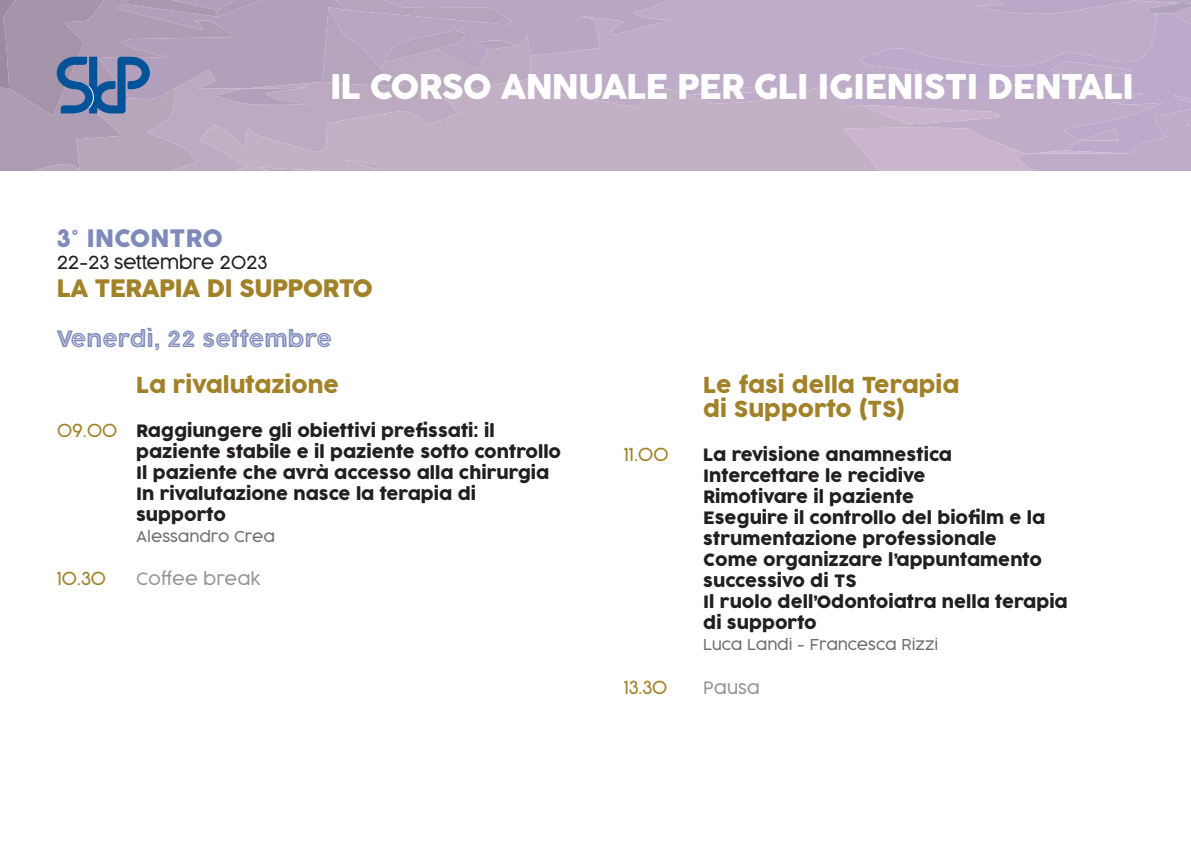
<style>
.page{position:relative;width:1191px;height:851px;background:#fff}
.page>*{position:absolute;margin:0;border:0;box-sizing:border-box;transform-origin:0 0}
.t1{font:34px "Cocogoose Pro";letter-spacing:-.03em;color:#fff}
.t2{font:24px "Cocogoose Pro";letter-spacing:-.03em;color:#a28229}
.t3{font:24px "Cocogoose Pro";color:#7f8abb}
.t4{font:22px/24px "Cocogoose Pro";color:#a28229}
.t5{font:22px "Cocogoose Pro Inline";color:#7f8abb}
.t6{font:300 18px "Cocogoose Pro";letter-spacing:-.02em;color:#231f20}
.t7{font:300 18px "Cocogoose Pro";letter-spacing:-.03em;color:#a28229}
.t8{font:17px/21px "Cocogoose Pro";color:#231f20}
.t9{font:300 17px "Cocogoose Pro";color:#939598}
.t10{font:300 15px "Cocogoose Pro";color:#6c6d70}
.s1{font-weight:300;font-size:18px;color:#a28229}
</style>
<div class="page">
<svg style="left:0;top:0;width:1191px;height:170px;background:#b9a8c2"></svg>
<h1 class="t1" style="left:330px;top:64px;width:806px">IL CORSO ANNUALE PER GLI IGIENISTI DENTALI</h1>
<h2 class="t3" style="left:57px;top:222px;width:168px">3° INCONTRO</h2>
<p class="t6" style="left:57px;top:250px;width:212px">22-23 settembre 2023</p>
<h2 class="t2" style="left:57px;top:272px;width:318px">LA TERAPIA DI SUPPORTO</h2>
<p class="t5" style="left:57px;top:322px;width:277px">Venerdì, 22 settembre</p>
<p class="t4" style="left:136px;top:373px;width:204px">La rivalutazione</p>
<p class="t8" style="left:136px;top:420px;width:426px;text-indent:-79px"><span class="s1">09.00</span> Raggiungere gli obiettivi prefissati: il paziente stabile e il paziente sotto controllo Il paziente che avrà accesso alla chirurgia In rivalutazione nasce la terapia di supporto</p>
<p class="t10" style="left:136px;top:526px;width:140px">Alessandro Crea</p>
<p class="t7" style="left:57px;top:566px;width:51px">10.30</p>
<p class="t9" style="left:136px;top:567px;width:126px">Coffee break</p>
<p class="t4" style="left:703px;top:373px;width:258px">Le fasi della Terapia di Supporto (TS)</p>
<p class="t7" style="left:624px;top:442px;width:47px">11.00</p>
<p class="t8" style="left:703px;top:444px;width:366px">La revisione anamnestica<br>Intercettare le recidive<br>Rimotivare il paziente<br>Eseguire il controllo del biofilm e la strumentazione professionale<br>Come organizzare l’appuntamento successivo di TS<br>Il ruolo dell’Odontoiatra nella terapia di supporto</p>
<p class="t10" style="left:703px;top:634px;width:237px">Luca Landi - Francesca Rizzi</p>
<p class="t7" style="left:624px;top:675px;width:45px">13.30</p>
<p class="t9" style="left:703px;top:676px;width:58px">Pausa</p>
</div>
